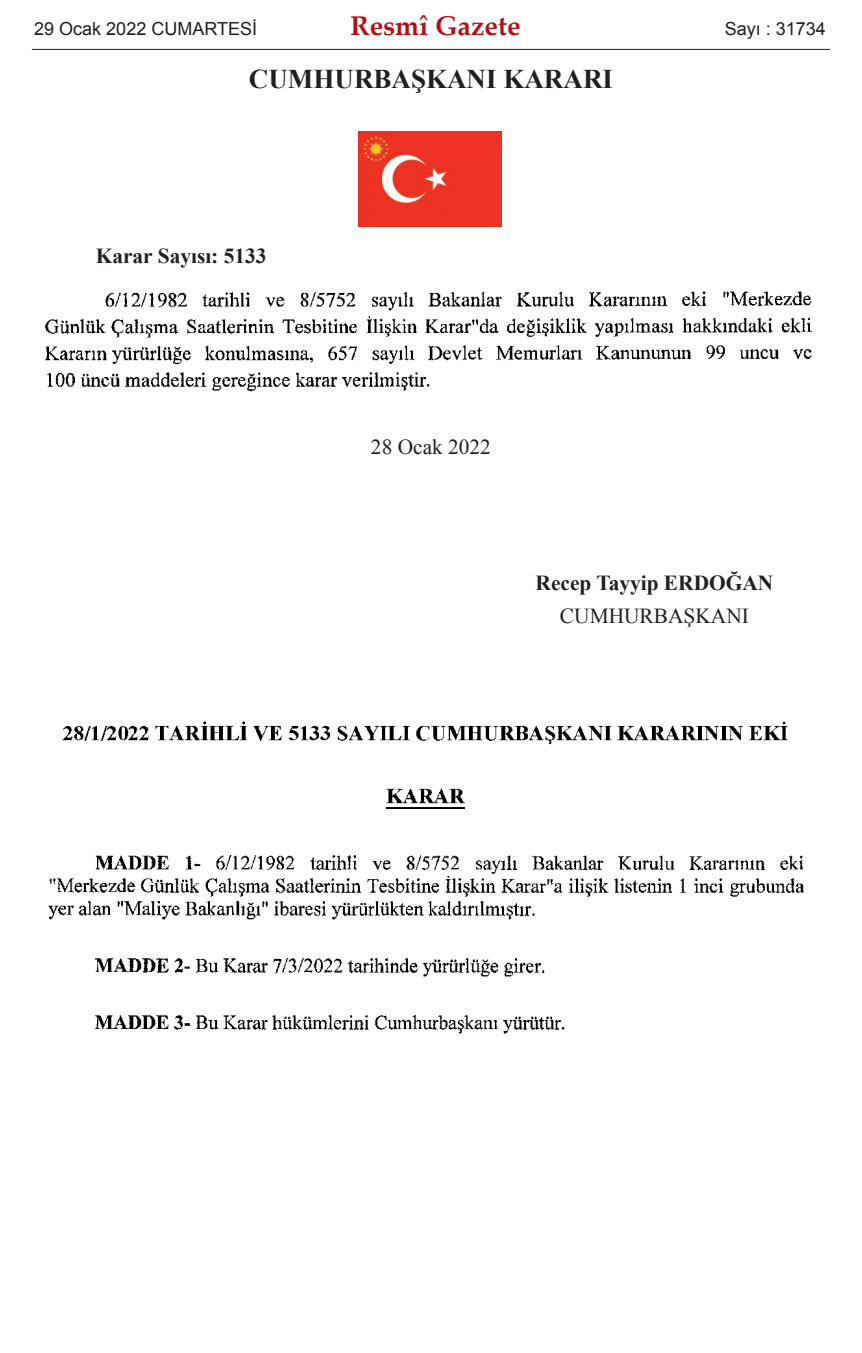
<style>
.page{position:relative;width:862px;height:1353px;background:#fff}
.page>*{position:absolute;margin:0;border:0;box-sizing:border-box;transform-origin:0 0}
.t1{font:700 27px "Times New Roman";color:#231f20}
.t2{font:700 27px "Palatino Linotype";color:#b40e16}
.t3{font:700 21.38px "Times New Roman";color:#231f20}
.t4{font:21.38px "Times New Roman";color:#231f20}
.t5{font:18px "Arial";color:#231f20}
</style>
<div class="page">
<img style="left:358px;top:131px;width:143px;height:96px">
<img style="left:45px;top:291px;width:767px;height:101px">
<img style="left:48px;top:721px;width:756px;height:313px">
<hr style="left:32px;top:49px;width:797px;height:1px;background:#231f20">
<p class="t5" style="left:34px;top:18px;width:224px">29 Ocak 2022 CUMARTESİ</p>
<p class="t2" style="left:350px;top:15px;width:171px">Resmî Gazete</p>
<p class="t5" style="left:724px;top:18px;width:103px">Sayı : 31734</p>
<p class="t1" style="left:249px;top:64px;width:365px">CUMHURBAŞKANI KARARI</p>
<p class="t3" style="left:96px;top:244px;width:172px">Karar Sayısı: 5133</p>
<p class="t4" style="left:371px;top:435px;width:121px">28 Ocak 2022</p>
<p class="t3" style="left:535px;top:570px;width:239px">Recep Tayyip ERDOĞAN</p>
<p class="t4" style="left:559px;top:604px;width:190px">CUMHURBAŞKANI</p>
</div>
